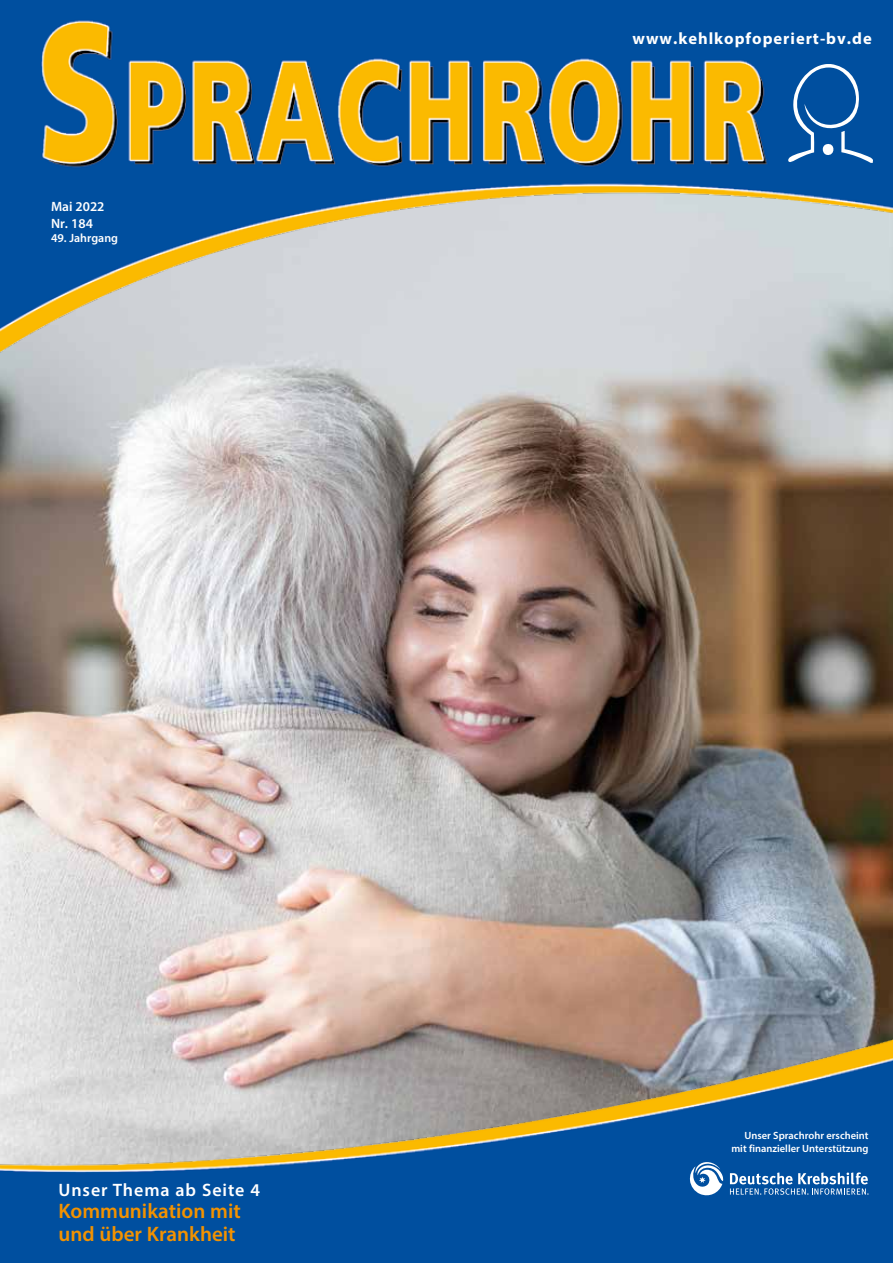
<style>
.page{position:relative;width:893px;height:1263px;background:#fff}
.page>*{position:absolute;margin:0;border:0;box-sizing:border-box;transform-origin:0 0}
.t1{font:600 21px/22.5px "Myriad Pro";color:#f39200}
.t2{font:600 18px "Myriad Pro";letter-spacing:.05em;color:#fff}
.t3{font:700 16.5px "Myriad Pro";letter-spacing:.06em;color:#fff}
.t4{font:600 13.5px/16.2px "Myriad Pro";color:#fff}
.t5{font:600 12px "Myriad Pro";color:#fff}
.t6{font:600 10.5px/12.6px "Myriad Pro";color:#fff;text-align:right}
</style>
<div class="page">
<img style="left:0;top:362px;width:893px;height:653px">
<img style="left:0;top:1015px;width:893px;height:248px">
<img style="left:0;top:0;width:893px;height:362px">
<svg style="left:730px;top:1172px;width:138px;height:23px"></svg>
<svg style="left:690px;top:1162px;width:34px;height:33px"></svg>
<svg style="left:788px;top:64px;width:85px;height:99px"></svg>
<p class="t4" style="left:51px;top:198px;width:55px">Mai 2022<br>Nr. 184</p>
<p class="t5" style="left:51px;top:230px;width:69px">49. Jahrgang</p>
<h2 class="t2" style="left:59px;top:1178px;width:203px">Unser Thema ab Seite 4</h2>
<h1 class="t1" style="left:59px;top:1199px;width:184px">Kommunikation mit und über Krankheit</h1>
<h3 class="t3" style="left:633px;top:27px;width:241px">www.kehlkopfoperiert-bv.de</h3>
<p class="t6" style="left:731px;top:1129px;width:139px">Unser Sprachrohr erscheint mit finanzieller Unterstützung</p>
</div>
